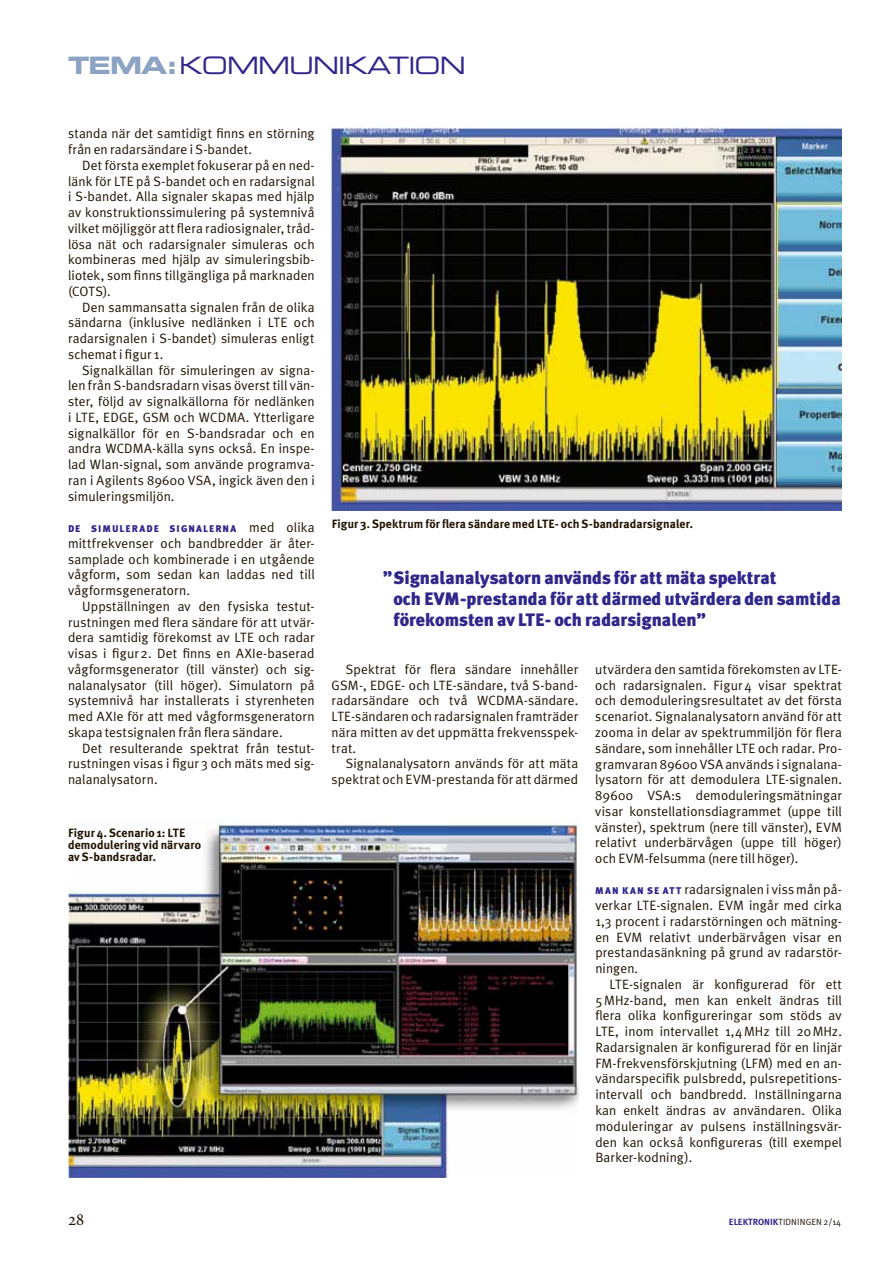
<style>
.page{position:relative;width:893px;height:1263px;background:#fff}
.page>*{position:absolute;margin:0;border:0;box-sizing:border-box;transform-origin:0 0}
.t1{font:24px "Eurostile Extended Two";letter-spacing:-.04em;color:#30278b}
.t2{font:900 18px/21px "Meta Plus";color:#30278b}
.t3{font:13.5px/15.8px "Meta Plus Normal";letter-spacing:.01em;color:#1f1200;text-align:justify}
.t4{font:700 12px/12px "Meta Plus";letter-spacing:.005em;color:#1f1200}
.t5{font:900 9.75px "Meta Plus";letter-spacing:.11em;color:#30278b}
.t6{font:9px "Meta Plus Normal";letter-spacing:.015em;color:#1f1200}
.s1{font-family:"Eurostile Bold Extended Two";color:#8ca3c4}
.s2{font-family:"Meta Plus Normal";font-weight:400;font-size:13.5px;color:#1f1200}
.s3{font-family:"Meta Plus";font-weight:900;font-size:9.75px;color:#30278b}
.s4{font-family:"Meta Plus";font-weight:700;color:#30278b}
</style>
<div class="page">
<img style="left:332px;top:128px;width:510px;height:382px">
<img style="left:68px;top:819px;width:510px;height:359px">
<h1 class="t1" style="left:68px;top:49px;width:399px"><span class="s1">TEMA:</span>KOMMUNIKATION</h1>
<p class="t3" style="left:68px;top:126px;width:248px">standa när det samtidigt finns en störning från en radarsändare i S-bandet.</p>
<p class="t3" style="left:68px;top:157px;width:248px;text-indent:14px">Det första exemplet fokuserar på en ned&shy;länk för LTE på S-bandet och en radarsignal i S-bandet. Alla signaler skapas med hjälp av konstruktionssimulering på systemnivå vilket möjliggör att flera radiosignaler, tråd&shy;lösa nät och radarsignaler simuleras och kombineras med hjälp av simuleringsbib&shy;liotek, som finns tillgängliga på marknaden (COTS).</p>
<p class="t3" style="left:68px;top:299px;width:248px;text-indent:14px">Den sammansatta signalen från de olika sändarna (inklusive nedlänken i LTE och radarsignalen i S-bandet) simuleras enligt schemat i figur 1.</p>
<p class="t3" style="left:68px;top:362px;width:248px;text-indent:14px">Signalkällan för simuleringen av signa&shy;len från S-bandsradarn visas överst till vän&shy;ster, följd av signalkällorna för nedlänken i LTE, EDGE, GSM och WCDMA. Ytterligare signalkällor för en S-bandsradar och en andra WCDMA-källa syns också. En inspe&shy;lad Wlan-signal, som använde programva&shy;ran i Agilents 89600 VSA, ingick även den i simuleringsmiljön.</p>
<p class="t5" style="left:68px;top:523px;width:248px">DE SIMULERADE SIGNALERNA <span class="s2">med olika</span></p>
<p class="t3" style="left:68px;top:535px;width:248px">mittfrekvenser och bandbredder är åter&shy;samplade och kombinerade i en utgående vågform, som sedan kan laddas ned till vågformsgeneratorn.</p>
<p class="t3" style="left:68px;top:598px;width:248px;text-indent:14px">Uppställningen av den fysiska testut&shy;rustningen med flera sändare för att utvär&shy;dera samtidig förekomst av LTE och radar visas i figur2. Det finns en AXIe-baserad vågformsgenerator (till vänster) och sig&shy;nalanalysator (till höger). Simulatorn på systemnivå har installerats i styrenheten med AXIe för att med vågformsgeneratorn skapa testsignalen från flera sändare.</p>
<p class="t3" style="left:68px;top:740px;width:248px;text-indent:14px">Det resulterande spektrat från testut&shy;rustningen visas i figur3 och mäts med sig&shy;nalanalysatorn.</p>
<p class="t4" style="left:68px;top:826px;width:135px">Figur 4. Scenario 1: LTE demodulering vid närvaro av S-bandsradar.</p>
<p class="t4" style="left:332px;top:518px;width:363px">Figur 3. Spektrum för flera sändare med LTE- och S-bandradarsignaler.</p>
<h2 class="t2" style="left:393px;top:567px;width:449px;text-indent:-11px">” Signalanalysatorn används för att mäta spektrat<br>och EVM-prestanda för att därmed utvärdera den samtida förekomsten av LTE- och radarsignalen”</h2>
<p class="t3" style="left:332px;top:661px;width:248px;text-indent:14px">Spektrat för flera sändare innehåller GSM-, EDGE- och LTE-sändare, två S-band&shy;radarsändare och två WCDMA-sändare.<br>LTE-sändaren och radarsignalen framträder nära mitten av det uppmätta frekvensspek&shy;trat.</p>
<p class="t3" style="left:332px;top:756px;width:248px;text-align:right">Signalanalysatorn används för att mäta spektrat och EVM-prestanda för att därmed</p>
<p class="t3" style="left:595px;top:661px;width:248px">utvärdera den samtida förekomsten av LTE&shy;och radarsignalen. Figur4 visar spektrat och demoduleringsresultatet av det första scenariot. Signalanalysatorn använd för att zooma in delar av spektrummiljön för flera sändare, som innehåller LTE och radar. Pro&shy;gramvaran 89600 VSA används i signalana&shy;lysatorn för att demodulera LTE-signalen.<br>89600 VSA:s demoduleringsmätningar visar konstellationsdiagrammet (uppe till vänster), spektrum (nere till vänster), EVM relativt underbärvågen (uppe till höger) och EVM-felsumma (nere till höger).</p>
<p class="t3" style="left:595px;top:882px;width:248px"><span class="s3">MAN KAN SE AT T</span> radarsignalen i viss mån på&shy;verkar LTE-signalen. EVM ingår med cirka 1,3 procent i radarstörningen och mätning&shy;en EVM relativt underbärvågen visar en prestandasänkning på grund av radarstör&shy;ningen.</p>
<p class="t3" style="left:595px;top:976px;width:248px;text-indent:14px">LTE-signalen är konfigurerad för ett 5MHz-band, men kan enkelt ändras till flera olika konfigureringar som stöds av LTE, inom intervallet 1,4MHz till 20MHz.<br>Radarsignalen är konfigurerad för en linjär FM-frekvensförskjutning (LFM) med en an&shy;vändarspecifik pulsbredd, pulsrepetitions&shy;intervall och bandbredd. Inställningarna kan enkelt ändras av användaren. Olika moduleringar av pulsens inställningsvär&shy;den kan också konfigureras (till exempel Barker-kodning).</p>
<p class="t6" style="left:729px;top:1216px;width:114px"><span class="s4">ELEKTRONIK</span>TIDNINGEN 2/14</p>
</div>
